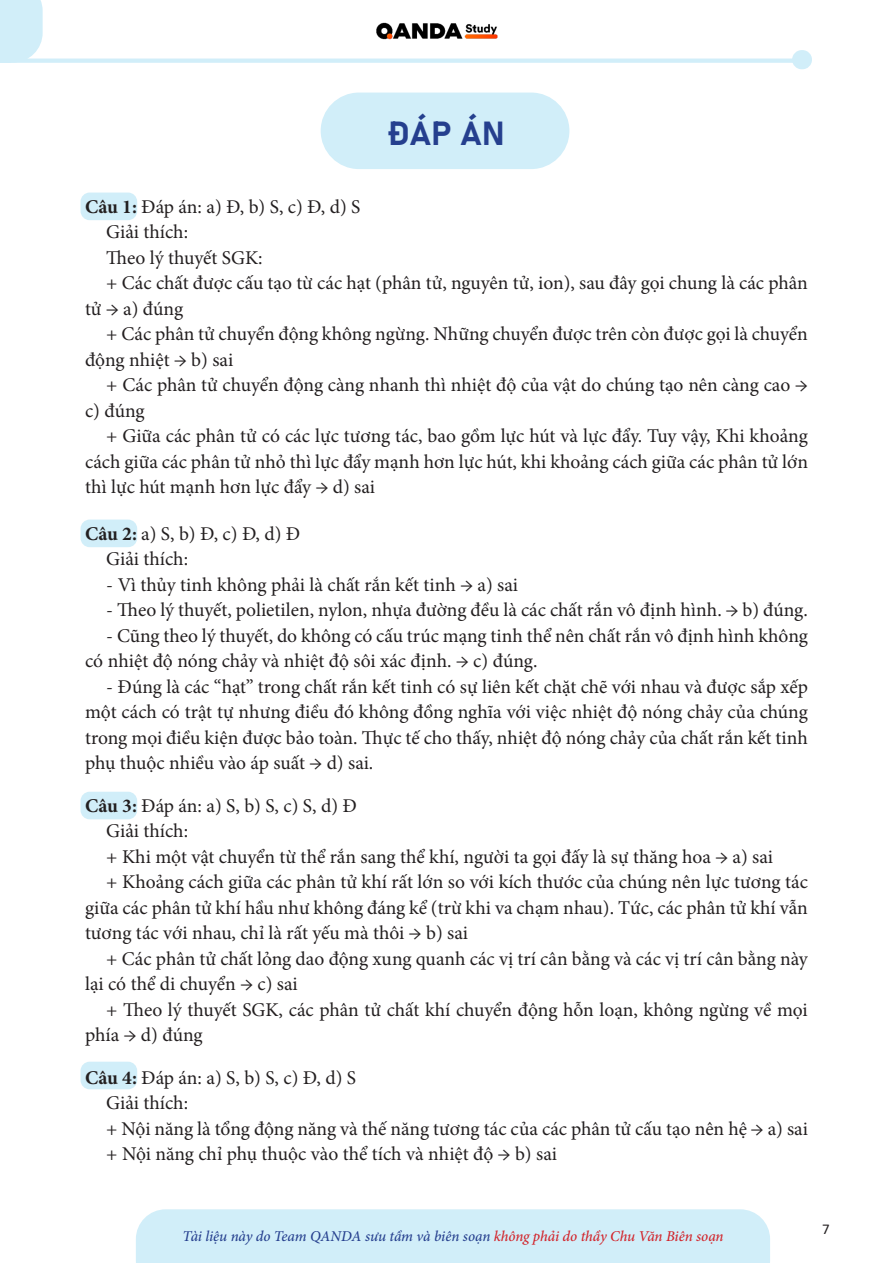
<style>
.page{position:relative;width:893px;height:1263px;background:#fff}
.page>*{position:absolute;margin:0;border:0;box-sizing:border-box;transform-origin:0 0}
.t1{font:33px "Bahnschrift";color:#253f8e}
.t2{font:19.5px/25.5px "Minion Pro";color:#231f20}
.t3{font:italic 500 15px "Minion Pro";letter-spacing:-.005em;color:#253f8e}
.t4{font:15px "Calibri";color:#231f20}
.s1{font-weight:700}
.s2{color:#d1232a}
</style>
<div class="page">
<div style="left:0;top:0;width:43px;height:59px;background:#d1eef9"></div>
<div style="left:0;top:58px;width:12px;height:5px;background:#d1eef9"></div>
<hr style="left:0;top:59px;width:807px;height:4px;background:#d1eef9">
<div style="left:792px;top:50px;width:20px;height:19px;background:#d1eef9;border-radius:10px"></div>
<img style="left:362px;top:22px;width:238px;height:37px">
<div style="left:136px;top:1209px;width:634px;height:54px;background:#d1eef9"></div>
<div style="left:81px;top:1062px;width:56px;height:27px;background:#d1eef9;border-radius:9px"></div>
<div style="left:81px;top:792px;width:56px;height:27px;background:#d1eef9;border-radius:9px"></div>
<div style="left:81px;top:519px;width:56px;height:28px;background:#d1eef9;border-radius:9px"></div>
<div style="left:81px;top:193px;width:56px;height:27px;background:#d1eef9;border-radius:9px"></div>
<div style="left:321px;top:93px;width:248px;height:76px;background:#d1eef9;border-radius:38px"></div>
<h1 class="t1" style="left:388px;top:108px;width:118px">ĐÁP ÁN</h1>
<p class="t2" style="left:85px;top:194px;width:277px"><span class="s1">Câu 1:</span> Đáp án: a) Đ, b) S, c) Đ, d) S</p>
<p class="t2" style="left:106px;top:220px;width:83px">Giải thích:</p>
<p class="t2" style="left:106px;top:245px;width:158px">Theo lý thuyết SGK:</p>
<p class="t2" style="left:106px;top:271px;width:703px">+ Các chất được cấu tạo từ các hạt (phân tử, nguyên tử, ion), sau đây gọi chung là các phân</p>
<p class="t2" style="left:85px;top:296px;width:100px">tử → a) đúng</p>
<p class="t2" style="left:106px;top:322px;width:703px">+ Các phân tử chuyển động không ngừng. Những chuyển được trên còn được gọi là chuyển</p>
<p class="t2" style="left:85px;top:347px;width:150px">động nhiệt → b) sai</p>
<p class="t2" style="left:106px;top:373px;width:703px">+ Các phân tử chuyển động càng nhanh thì nhiệt độ của vật do chúng tạo nên càng cao →</p>
<p class="t2" style="left:85px;top:398px;width:61px">c) đúng</p>
<p class="t2" style="left:106px;top:424px;width:703px">+ Giữa các phân tử có các lực tương tác, bao gồm lực hút và lực đẩy. Tuy vậy, Khi khoảng</p>
<p class="t2" style="left:85px;top:449px;width:724px">cách giữa các phân tử nhỏ thì lực đẩy mạnh hơn lực hút, khi khoảng cách giữa các phân tử lớn</p>
<p class="t2" style="left:85px;top:475px;width:292px">thì lực hút mạnh hơn lực đẩy → d) sai</p>
<p class="t2" style="left:106px;top:521px;width:196px;text-indent:-21px"><span class="s1">Câu 2:</span> a) S, b) Đ, c) Đ, d) Đ<br>Giải thích:</p>
<p class="t2" style="left:106px;top:572px;width:413px">- Vì thủy tinh không phải là chất rắn kết tinh → a) sai</p>
<p class="t2" style="left:106px;top:597px;width:703px">- Theo lý thuyết, polietilen, nylon, nhựa đường đều là các chất rắn vô định hình. → b) đúng.</p>
<p class="t2" style="left:85px;top:623px;width:724px;text-indent:21px">- Cũng theo lý thuyết, do không có cấu trúc mạng tinh thể nên chất rắn vô định hình không có nhiệt độ nóng chảy và nhiệt độ sôi xác định. → c) đúng.</p>
<p class="t2" style="left:85px;top:674px;width:724px;text-align:justify;text-indent:21px">- Đúng là các “hạt” trong chất rắn kết tinh có sự liên kết chặt chẽ với nhau và được sắp xếp một cách có trật tự nhưng điều đó không đồng nghĩa với việc nhiệt độ nóng chảy của chúng trong mọi điều kiện được bảo toàn. Thực tế cho thấy, nhiệt độ nóng chảy của chất rắn kết tinh phụ thuộc nhiều vào áp suất → d) sai.</p>
<p class="t2" style="left:85px;top:793px;width:273px"><span class="s1">Câu 3:</span> Đáp án: a) S, b) S, c) S, d) Đ</p>
<p class="t2" style="left:106px;top:818px;width:83px">Giải thích:</p>
<p class="t2" style="left:106px;top:844px;width:668px">+ Khi một vật chuyển từ thể rắn sang thể khí, người ta gọi đấy là sự thăng hoa → a) sai</p>
<p class="t2" style="left:106px;top:869px;width:703px">+ Khoảng cách giữa các phân tử khí rất lớn so với kích thước của chúng nên lực tương tác</p>
<p class="t2" style="left:85px;top:895px;width:724px">giữa các phân tử khí hầu như không đáng kể (trừ khi va chạm nhau). Tức, các phân tử khí vẫn</p>
<p class="t2" style="left:85px;top:920px;width:384px">tương tác với nhau, chỉ là rất yếu mà thôi → b) sai</p>
<p class="t2" style="left:106px;top:946px;width:703px">+ Các phân tử chất lỏng dao động xung quanh các vị trí cân bằng và các vị trí cân bằng này</p>
<p class="t2" style="left:85px;top:971px;width:214px">lại có thể di chuyển → c) sai</p>
<p class="t2" style="left:106px;top:997px;width:703px">+ Theo lý thuyết SGK, các phân tử chất khí chuyển động hỗn loạn, không ngừng về mọi</p>
<p class="t2" style="left:85px;top:1022px;width:119px">phía → d) đúng</p>
<p class="t2" style="left:106px;top:1065px;width:703px;text-indent:-21px"><span class="s1">Câu 4:</span> Đáp án: a) S, b) S, c) Đ, d) S<br>Giải thích:<br>+ Nội năng là tổng động năng và thế năng tương tác của các phân tử cấu tạo nên hệ → a) sai + Nội năng chỉ phụ thuộc vào thể tích và nhiệt độ → b) sai</p>
<p class="t3" style="left:182px;top:1226px;width:543px">Tài liệu này do Team QANDA sưu tầm và biên soạn <span class="s2">không phải do thầy Chu Văn Biên soạn</span></p>
<p class="t4" style="left:822px;top:1218px;width:9px">7</p>
</div>
